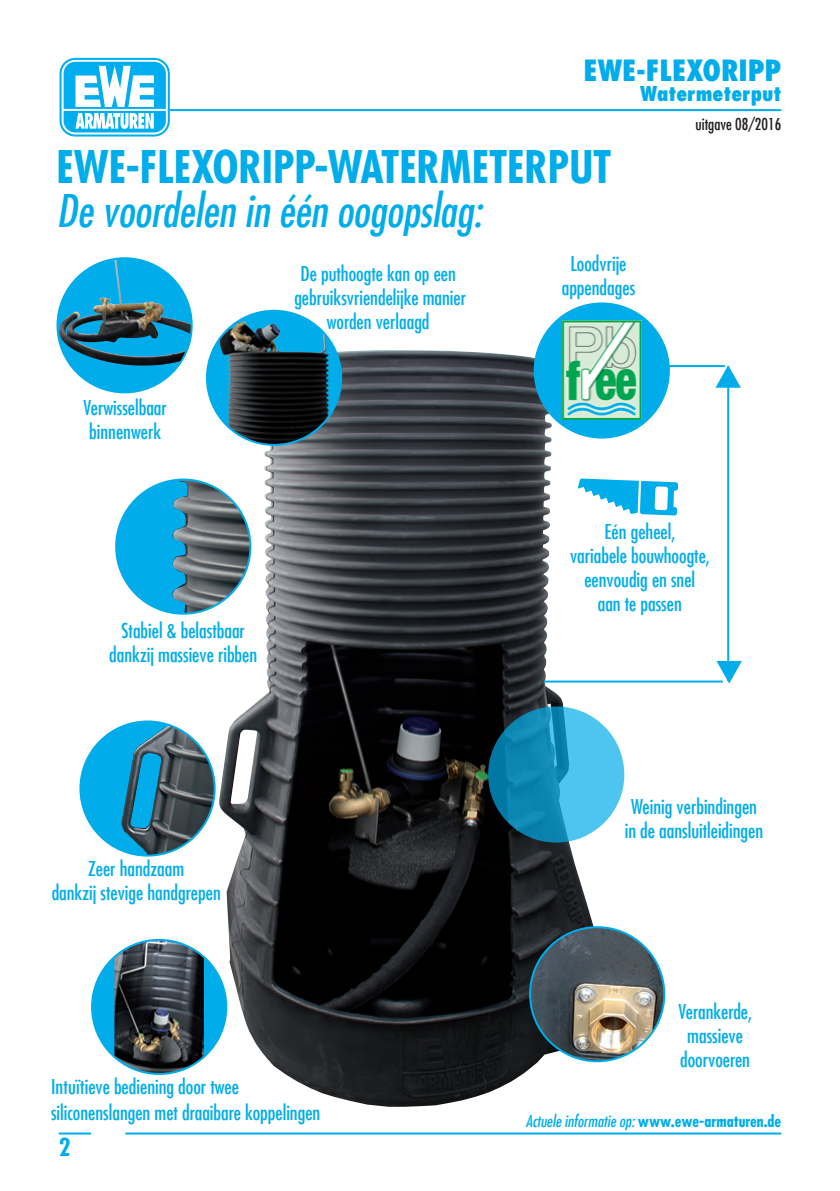
<style>
.page{position:relative;width:840px;height:1191px;background:#fff}
.page>*{position:absolute;margin:0;border:0;box-sizing:border-box;transform-origin:0 0}
.t1{font:700 condensed 44px "Futura Com";color:#00adea}
.t2{font:italic 500 condensed 44px "Futura Com";color:#00adea}
.t3{font:800 condensed 28.6px "Futura Com";color:#00adea}
.t4{font:700 condensed 24.2px "Futura Com";color:#00adea}
.t5{font:500 condensed 20px/24px "Futura Com";color:#00adea;text-align:center}
.t6{font:800 condensed 20px "Futura Com";color:#00adea}
.t7{font:italic 500 condensed 16px "Futura Com";color:#00adea}
.t8{font:500 condensed 16px "Futura Com";color:#231f20}
.s1{font-weight:700;font-style:normal}
</style>
<div class="page">
<hr style="left:170px;top:109px;width:610px;height:2px;background:#00adea">
<svg style="left:59px;top:58px;width:111px;height:78px"></svg>
<svg style="left:61px;top:60px;width:107px;height:74px"></svg>
<svg style="left:64px;top:62px;width:102px;height:70px"></svg>
<hr style="left:125px;top:1132px;width:655px;height:2px;background:#00adea">
<hr style="left:59px;top:1132px;width:32px;height:2px;background:#00adea">
<img style="left:219px;top:351px;width:375px;height:755px">
<div style="left:207px;top:311px;width:134px;height:134px;background:#00adea;border-radius:50%"></div>
<img style="left:219px;top:321px;width:109px;height:124px">
<div style="left:116px;top:479px;width:134px;height:134px;background:#00adea;border-radius:50%"></div>
<img style="left:168px;top:479px;width:82px;height:134px">
<div style="left:80px;top:721px;width:134px;height:134px;background:#00adea;border-radius:50%"></div>
<img style="left:121px;top:725px;width:93px;height:130px">
<div style="left:92px;top:940px;width:134px;height:134px;background:#00adea;border-radius:50%"></div>
<img style="left:114px;top:940px;width:90px;height:134px">
<img style="left:529px;top:927px;width:135px;height:134px;border-radius:67px">
<svg style="left:489px;top:707px;width:134px;height:134px;background:#27a0cb"></svg>
<svg style="left:577px;top:478px;width:99px;height:37px"></svg>
<svg style="left:715px;top:365px;width:25px;height:23px"></svg>
<svg style="left:716px;top:661px;width:25px;height:22px"></svg>
<hr style="left:554px;top:365px;width:170px;height:2px;background:#00adea">
<hr style="left:544px;top:680px;width:178px;height:2px;background:#00adea">
<div style="left:534px;top:303px;width:134px;height:134px;background:#00adea;border-radius:50%"></div>
<img style="left:562px;top:320px;width:78px;height:99px">
<hr style="left:726px;top:366px;width:2px;height:315px;background:#00adea">
<svg style="left:57px;top:258px;width:135px;height:134px;background:#098fbe"></svg>
<img style="left:67px;top:259px;width:125px;height:83px">
<h2 class="t3" style="left:583px;top:53px;width:199px">EWE-FLEXORIPP</h2>
<p class="t6" style="left:640px;top:81px;width:142px">Watermeterput</p>
<p class="t8" style="left:695px;top:113px;width:87px">uitgave 08/2016</p>
<h1 class="t1" style="left:56px;top:137px;width:556px">EWE-FLEXORIPP-WATERMETERPUT</h1>
<h1 class="t2" style="left:56px;top:181px;width:427px">De voordelen in één oogopslag:</h1>
<p class="t5" style="left:294px;top:261px;width:173px">De puthoogte kan op een gebruiksvriendelijke manier worden verlaagd</p>
<p class="t5" style="left:561px;top:251px;width:75px">Loodvrije appendages</p>
<p class="t5" style="left:84px;top:395px;width:85px;text-align:left">Verwisselbaar binnenwerk</p>
<p class="t5" style="left:109px;top:617px;width:149px">Stabiel &amp; belastbaar dankzij massieve ribben</p>
<p class="t5" style="left:52px;top:856px;width:170px">Zeer handzaam<br>dankzij stevige handgrepen</p>
<p class="t5" style="left:51px;top:1073px;width:271px;line-height:26px;text-align:left">Intuïtieve bediening door twee siliconenslangen met draaibare koppelingen</p>
<p class="t4" style="left:59px;top:1131px;width:13px">2</p>
<p class="t5" style="left:569px;top:519px;width:141px">Eén geheel,<br>variabele bouwhoogte, eenvoudig en snel<br>aan te passen</p>
<p class="t5" style="left:624px;top:793px;width:140px">Weinig verbindingen in de aansluitleidingen</p>
<p class="t5" style="left:678px;top:999px;width:75px">Verankerde, massieve doorvoeren</p>
<p class="t7" style="left:525px;top:1109px;width:257px">Actuele informatie op: <span class="s1">www.ewe-armaturen.de</span></p>
</div>
